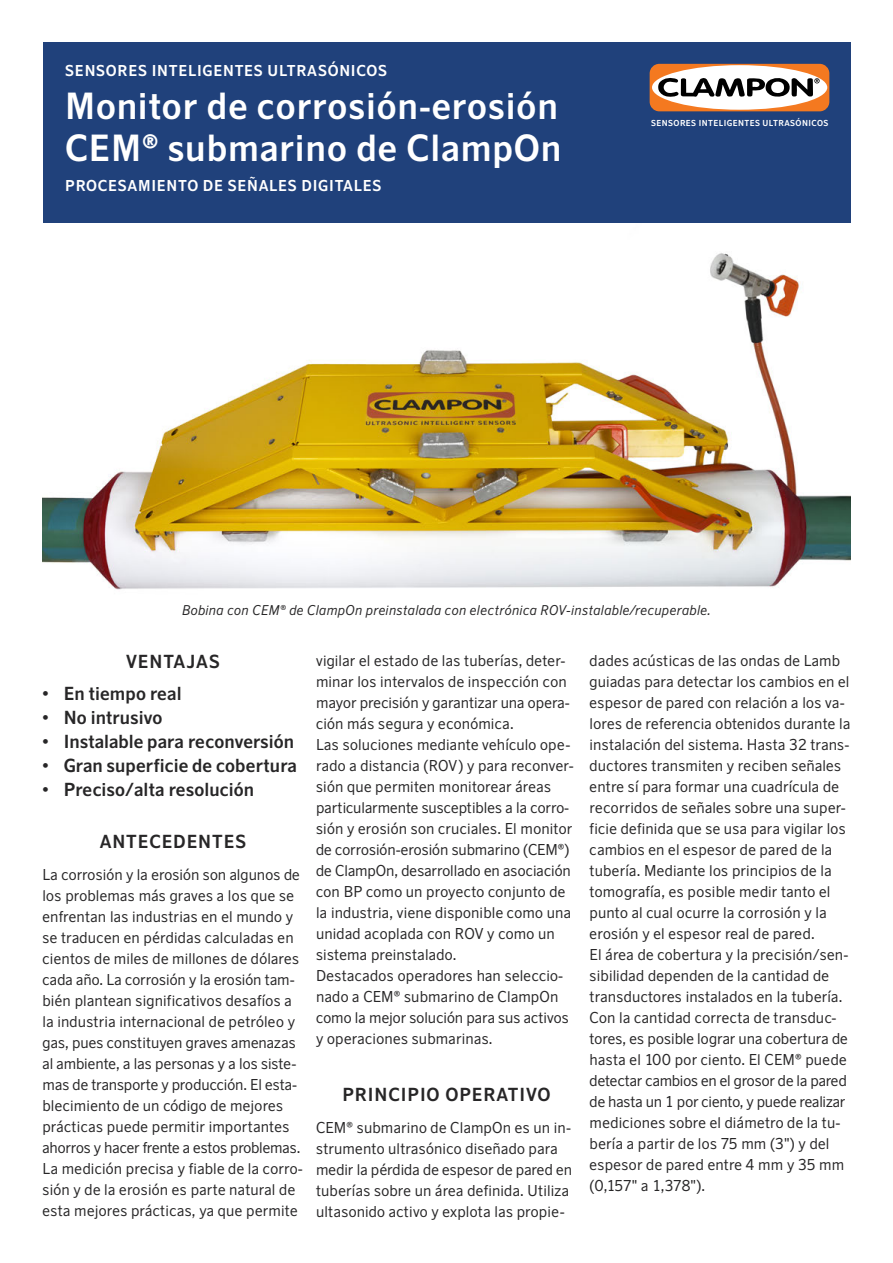
<style>
.page{position:relative;width:893px;height:1263px;background:#fff}
.page>*{position:absolute;margin:0;border:0;box-sizing:border-box;transform-origin:0 0}
.t1{font:700 36px/42px "Scandinavian";letter-spacing:.025em;color:#fff}
.t2{font:700 18px "Scandinavian";letter-spacing:.015em;color:#272627}
.t3{font:700 18px "Scandinavian";letter-spacing:.05em;color:#272627}
.t4{font:15px/21px "Scandinavian";letter-spacing:.015em;color:#272627}
.t5{font:700 15px "Scandinavian";letter-spacing:.05em;color:#fff}
.t6{font:italic 13.5px "Scandinavian";letter-spacing:.025em;color:#272627}
.t7{font:700 8.25px "Scandinavian";letter-spacing:.05em;color:#fff}
</style>
<div class="page">
<img style="left:43px;top:253px;width:807px;height:337px">
<div style="left:43px;top:43px;width:807px;height:180px;background:#20417b"></div>
<div style="left:650px;top:64px;width:179px;height:47px;background:#f47920;border-radius:10px"></div>
<div style="left:652px;top:65px;width:175px;height:45px;background:#fff;border-radius:50%"></div>
<svg style="left:658px;top:77px;width:162px;height:20px"></svg>
<p class="t5" style="left:65px;top:65px;width:323px">SENSORES INTELIGENTES ULTRASÓNICOS</p>
<h1 class="t1" style="left:65px;top:88px;width:498px">Monitor de corrosión-erosión<br>CEM® submarino de ClampOn</h1>
<p class="t5" style="left:65px;top:179px;width:318px">PROCESAMIENTO DE SEÑALES DIGITALES</p>
<p class="t7" style="left:651px;top:120px;width:179px">SENSORES INTELIGENTES ULTRASÓNICOS</p>
<p class="t6" style="left:182px;top:605px;width:530px">Bobina con CEM® de ClampOn preinstalada con electrónica ROV-instalable/recuperable.</p>
<p class="t3" style="left:126px;top:655px;width:95px">VENTAJAS</p>
<p class="t2" style="left:43px;top:687px;width:141px">• En tiempo real</p>
<p class="t2" style="left:43px;top:711px;width:121px">• No intrusivo</p>
<p class="t2" style="left:43px;top:735px;width:253px">• Instalable para reconversión</p>
<p class="t2" style="left:43px;top:759px;width:256px">• Gran superficie de cobertura</p>
<p class="t2" style="left:43px;top:783px;width:213px">• Preciso/alta resolución</p>
<p class="t3" style="left:100px;top:835px;width:148px">ANTECEDENTES</p>
<p class="t4" style="left:43px;top:865px;width:262px">La corrosión y la erosión son algunos de los problemas más graves a los que se enfrentan las industrias en el mundo y se traducen en pérdidas calculadas en cientos de miles de millones de dólares cada año. La corrosión y la erosión tam&shy;bién plantean significativos desafíos a la industria internacional de petróleo y gas, pues constituyen graves amenazas al ambiente, a las personas y a los siste&shy;mas de transporte y producción. El esta&shy;blecimiento de un código de mejores prácticas puede permitir importantes ahorros y hacer frente a estos problemas.<br>La medición precisa y fiable de la corro&shy;sión y de la erosión es parte natural de esta mejores prácticas, ya que permite</p>
<p class="t4" style="left:316px;top:651px;width:259px">vigilar el estado de las tuberías, deter&shy;minar los intervalos de inspección con mayor precisión y garantizar una opera&shy;ción más segura y económica.<br>Las soluciones mediante vehículo ope&shy;rado a distancia (ROV) y para reconver&shy;sión que permiten monitorear áreas particularmente susceptibles a la corro&shy;sión y erosión son cruciales. El monitor de corrosión-erosión submarino (CEM®) de ClampOn, desarrollado en asociación con BP como un proyecto conjunto de la industria, viene disponible como una unidad acoplada con ROV y como un sistema preinstalado.<br>Destacados operadores han seleccio&shy;nado a CEM® submarino de ClampOn como la mejor solución para sus activos y operaciones submarinas.</p>
<p class="t3" style="left:342px;top:1088px;width:210px">PRINCIPIO OPERATIVO</p>
<p class="t4" style="left:316px;top:1118px;width:257px">CEM® submarino de ClampOn es un in&shy;strumento ultrasónico diseñado para medir la pérdida de espesor de pared en tuberías sobre un área definida. Utiliza ultasonido activo y explota las propie-</p>
<p class="t4" style="left:590px;top:651px;width:262px">dades acústicas de las ondas de Lamb guiadas para detectar los cambios en el espesor de pared con relación a los va&shy;lores de referencia obtenidos durante la instalación del sistema. Hasta 32 trans&shy;ductores transmiten y reciben señales entre sí para formar una cuadrícula de recorridos de señales sobre una super&shy;ficie definida que se usa para vigilar los cambios en el espesor de pared de la tubería. Mediante los principios de la tomografía, es posible medir tanto el punto al cual ocurre la corrosión y la erosión y el espesor real de pared.<br>El área de cobertura y la precisión/sen&shy;sibilidad dependen de la cantidad de transductores instalados en la tubería.<br>Con la cantidad correcta de transduc&shy;tores, es posible lograr una cobertura de hasta el 100 por ciento. El CEM® puede detectar cambios en el grosor de la pared de hasta un 1 por ciento, y puede realizar mediciones sobre el diámetro de la tu&shy;bería a partir de los 75 mm (3") y del espesor de pared entre 4 mm y 35 mm (0,157" a 1,378").</p>
</div>
